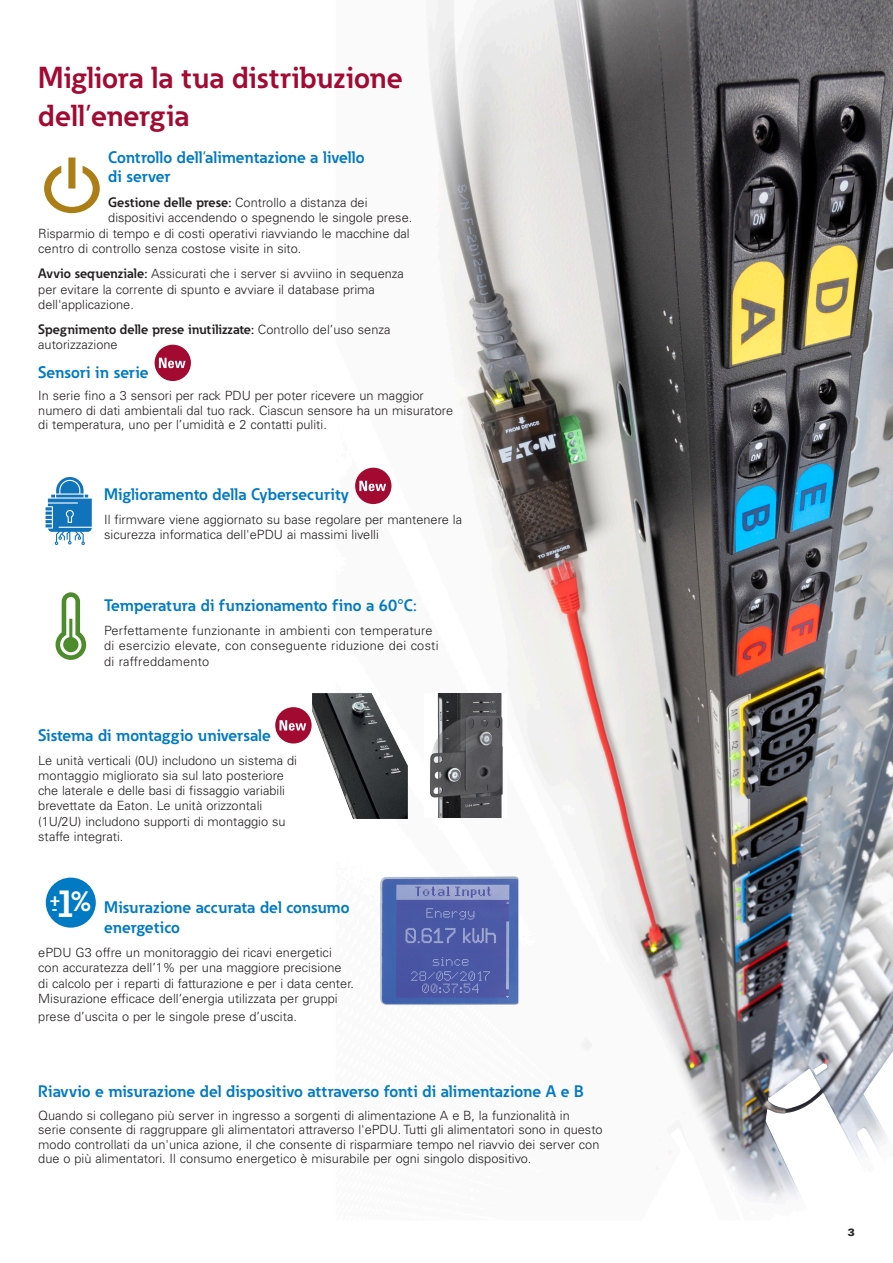
<style>
.page{position:relative;width:893px;height:1263px;background:#fff}
.page>*{position:absolute;margin:0;border:0;box-sizing:border-box;transform-origin:0 0}
.t1{font:700 38.55px "Eaton";color:#fff}
._01_Subheadline___AD{font:700 30px/37.5px "Eaton";color:#a30a32}
.t2{font:700 28.65px "Eaton";color:#fff}
.t3{font:700 17.7px "Eaton";color:#fff}
._01_Overview__11_pt{font:700 16.5px/19.8px "Eaton";color:#007ac2}
._01_Overview__11_pt-2{font:700 13.5px "Eaton";color:#231f20}
._01_Overview__11_pt-3{font:300 12.75px/15.3px "Univers LT Std";color:#231f20}
._02_Body__8_5_pt__La{font:300 12.75px/14.2px "Univers LT Std";color:#231f20}
._01_Overview__11_pt-4{font:300 12.75px/15.3px "Univers LT Std";letter-spacing:.02em;color:#231f20}
.t4{font:900 10.5px "Univers LT Std";color:#231f20}
.s1{font-family:"Eaton";font-weight:700;font-size:13.5px}
.s2{font-family:"Univers LT Std";font-weight:300;font-size:12.75px}
</style>
<div class="page">
<img style="left:355px;top:0;width:538px;height:1201px">
<svg style="left:44px;top:158px;width:56px;height:55px"></svg>
<svg style="left:46px;top:477px;width:46px;height:68px"></svg>
<img style="left:425px;top:693px;width:81px;height:124px">
<img style="left:312px;top:693px;width:96px;height:126px">
<div style="left:46px;top:877px;width:50px;height:51px;background:#007ac2;border-radius:50%"></div>
<svg style="left:55px;top:592px;width:32px;height:68px"></svg>
<div style="left:275px;top:707px;width:37px;height:36px;background:#a30a32;border-radius:50%"></div>
<svg style="left:280px;top:720px;width:26px;height:11px"></svg>
<div style="left:155px;top:345px;width:36px;height:36px;background:#a30a32;border-radius:50%"></div>
<svg style="left:159px;top:358px;width:27px;height:10px"></svg>
<img style="left:380px;top:877px;width:138px;height:128px">
<div style="left:355px;top:468px;width:36px;height:36px;background:#a30a32;border-radius:50%"></div>
<svg style="left:359px;top:481px;width:27px;height:10px"></svg>
<p class="_01_Subheadline___AD" style="left:38px;top:59px;width:366px">Migliora la tua distribuzione dell’energia</p>
<p class="_01_Overview__11_pt" style="left:108px;top:147px;width:258px">Controllo dell’alimentazione a livello di server</p>
<p class="_01_Overview__11_pt-3" style="left:108px;top:195px;width:261px"><span class="s1">Gestione delle prese:</span> Controllo a distanza dei</p>
<p class="_01_Overview__11_pt-3" style="left:108px;top:210px;width:306px">dispositivi accendendo o spegnendo le singole prese.</p>
<p class="_01_Overview__11_pt-3" style="left:38px;top:226px;width:373px">Risparmio di tempo e di costi operativi riavviando le macchine dal</p>
<p class="_01_Overview__11_pt-3" style="left:38px;top:241px;width:265px">centro di controllo senza costose visite in sito.</p>
<p class="_01_Overview__11_pt-3" style="left:38px;top:265px;width:367px;line-height:15.8px"><span class="s1">Avvio sequenziale:</span> Assicurati che i server si avviino in sequenza per evitare la corrente di spunto e avviare il database prima dell'applicazione.</p>
<p class="_01_Overview__11_pt-2" style="left:38px;top:321px;width:354px">Spegnimento delle prese inutilizzate: <span class="s2">Controllo del’uso senza</span></p>
<p class="_01_Overview__11_pt-3" style="left:38px;top:337px;width:81px">autorizzazione</p>
<p class="_01_Overview__11_pt" style="left:38px;top:362px;width:112px">Sensori in serie</p>
<p class="_02_Body__8_5_pt__La" style="left:38px;top:389px;width:416px">In serie fino a 3 sensori per rack PDU per poter ricevere un maggior numero di dati ambientali dal tuo rack. Ciascun sensore ha un misuratore di temperatura, uno per l’umidità e 2 contatti puliti.</p>
<p class="_01_Overview__11_pt" style="left:104px;top:484px;width:246px">Miglioramento della Cybersecurity</p>
<p class="_01_Overview__11_pt-3" style="left:104px;top:511px;width:359px">Il firmware viene aggiornato su base regolare per mantenere la sicurezza informatica dell'ePDU ai massimi livelli</p>
<p class="_01_Overview__11_pt" style="left:104px;top:595px;width:314px">Temperatura di funzionamento fino a 60°C:</p>
<p class="_01_Overview__11_pt-4" style="left:104px;top:623px;width:336px">Perfettamente funzionante in ambienti con temperature di esercizio elevate, con conseguente riduzione dei costi di raffreddamento</p>
<p class="_01_Overview__11_pt" style="left:38px;top:725px;width:234px">Sistema di montaggio universale</p>
<p class="_01_Overview__11_pt-3" style="left:38px;top:752px;width:260px">Le unità verticali (0U) includono un sistema di montaggio migliorato sia sul lato posteriore che laterale e delle basi di fissaggio variabili brevettate da Eaton. Le unità orizzontali (1U/2U) includono supporti di montaggio su staffe integrati.</p>
<p class="t1" style="left:55px;top:880px;width:23px">1</p>
<p class="t2" style="left:70px;top:883px;width:23px">%</p>
<p class="t3" style="left:50px;top:889px;width:11px">+</p>
<p class="t3" style="left:52px;top:898px;width:8px">-</p>
<p class="_01_Overview__11_pt" style="left:104px;top:897px;width:247px">Misurazione accurata del consumo energetico</p>
<p class="_01_Overview__11_pt-3" style="left:38px;top:945px;width:317px">ePDU G3 offre un monitoraggio dei ricavi energetici con accuratezza dell’1% per una maggiore precisione di calcolo per i reparti di fatturazione e per i data center.<br>Misurazione efficace dell’energia utilizzata per gruppi</p>
<p class="_01_Overview__11_pt-3" style="left:38px;top:1009px;width:260px">prese d’uscita o per le singole prese d’uscita.</p>
<p class="_01_Overview__11_pt" style="left:38px;top:1081px;width:547px">Riavvio e misurazione del dispositivo attraverso fonti di alimentazione A e B</p>
<p class="_01_Overview__11_pt-3" style="left:38px;top:1108px;width:566px;line-height:14.2px">Quando si collegano più server in ingresso a sorgenti di alimentazione A e B, la funzionalità in<br>serie consente di raggruppare gli alimentatori attraverso l'ePDU. Tutti gli alimentatori sono in questo modo controllati da un'unica azione, il che consente di risparmiare tempo nel riavvio dei server con due o più alimentatori. Il consumo energetico è misurabile per ogni singolo dispositivo.</p>
<p class="t4" style="left:848px;top:1225px;width:9px">3</p>
</div>
